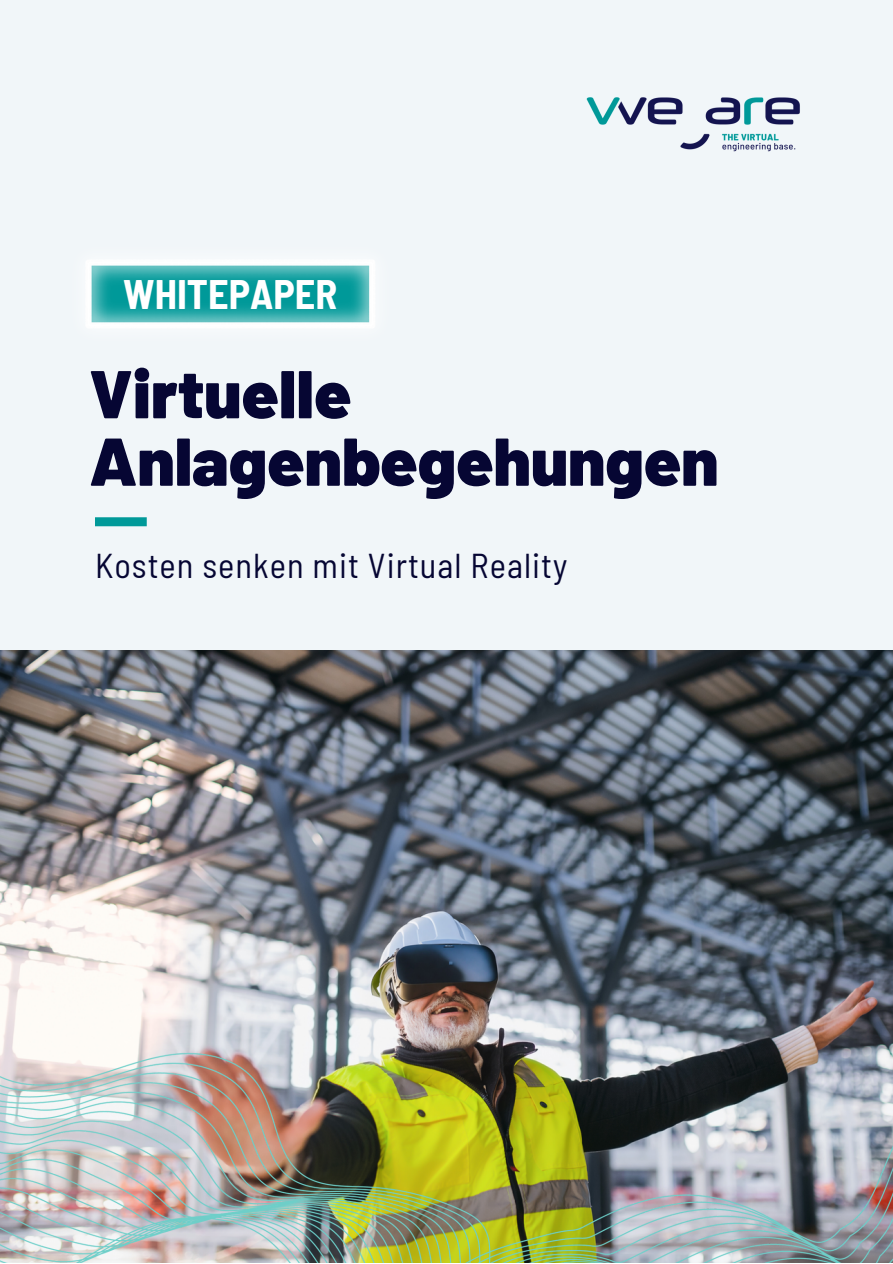
<style>
.page{position:relative;width:893px;height:1264px;background:#fff}
.page>*{position:absolute;margin:0;border:0;box-sizing:border-box;transform-origin:0 0}
.t1{font:900 67.5px/67.5px "Barlow";color:#060633}
.t2{font:700 semi-condensed 40.35px "Barlow";color:#fff}
.t3{font:semi-condensed 34.5px "Barlow";letter-spacing:.03em;color:#060633}
</style>
<div class="page">
<div style="left:0;top:0;width:892px;height:1262px;background:#f1f6f9"></div>
<div style="left:95px;top:517px;width:52px;height:9px;background:#099"></div>
<img style="left:586px;top:97px;width:214px;height:55px">
<img style="left:0;top:650px;width:892px;height:287px">
<img style="left:0;top:937px;width:892px;height:325px">
<img style="left:86px;top:260px;width:289px;height:68px">
<p class="t2" style="left:123px;top:269px;width:215px">WHITEPAPER</p>
<p class="t1" style="left:89px;top:357px;width:630px">Virtuelle<br>Anlagenbegehungen</p>
<p class="t3" style="left:95px;top:543px;width:474px">Kosten senken mit Virtual Reality</p>
</div>
